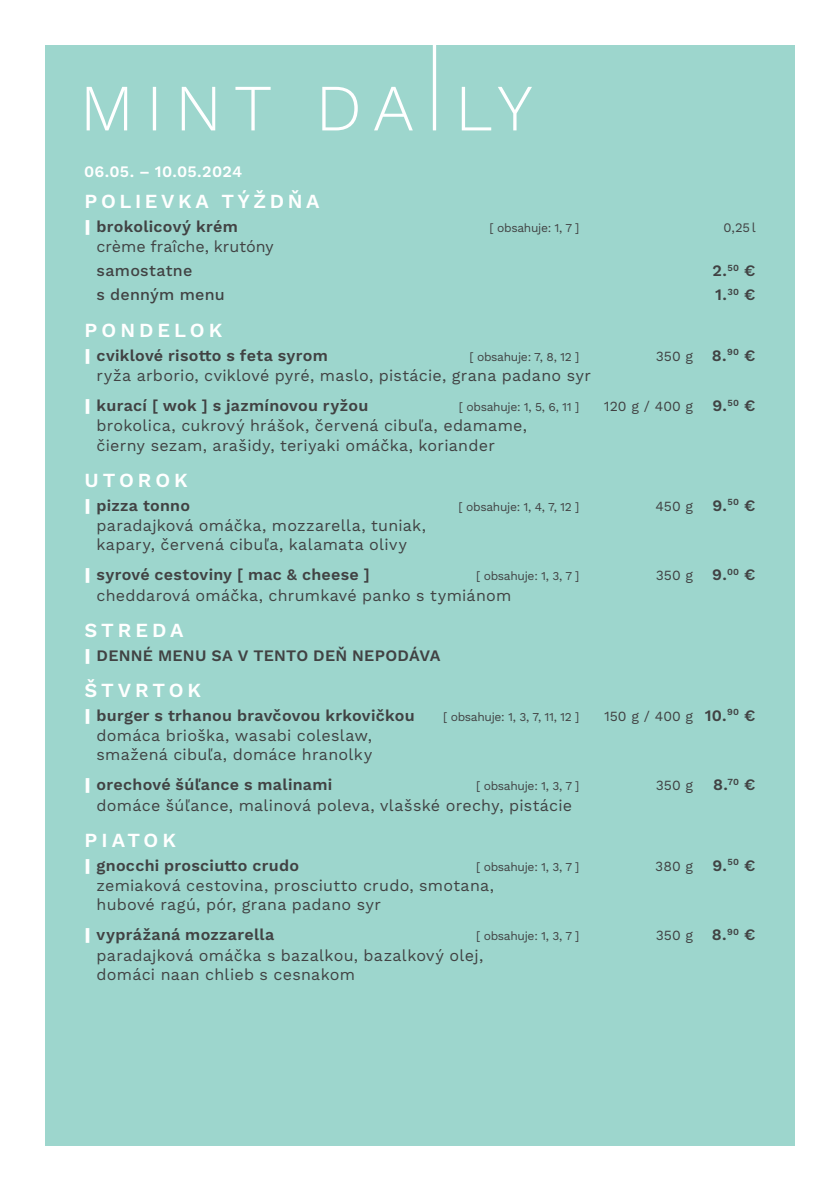
<style>
.page{position:relative;width:840px;height:1191px;background:#fff}
.page>*{position:absolute;margin:0;border:0;box-sizing:border-box;transform-origin:0 0}
.t1{font:600 20px "Work Sans";letter-spacing:.185em;color:#fff}
.t2{font:16px/19.2px "Work Sans";letter-spacing:.015em;color:#414243}
.t3{font:600 16px "Work Sans";letter-spacing:.015em;color:#414243}
.t4{font:500 16px "Work Sans";letter-spacing:.015em;color:#414243}
.t5{font:16px "Work Sans";letter-spacing:-.005em;color:#414243}
.t6{font:600 16px "Work Sans";letter-spacing:.02em;color:#fff}
.t7{font:14px "Work Sans";color:#414243}
.t8{font:13px "Work Sans";color:#414243}
.t9{font:12px "Work Sans";letter-spacing:-.025em;color:#414243}
.s1{font-weight:900;font-size:17px;color:#fff}
.s2{font-weight:600;font-size:16px}
.s3{font-weight:600}
</style>
<div class="page">
<div style="left:45px;top:45px;width:749px;height:1100px;background:#9dd6cd"></div>
<svg style="left:87px;top:45px;width:444px;height:85px"></svg>
<p class="t6" style="left:84px;top:162px;width:160px">06.05. – 10.05.2024</p>
<p class="t1" style="left:84px;top:189px;width:236px">POLIEVKA TÝŽDŇA</p>
<p class="t3" style="left:84px;top:217px;width:155px"><span class="s1">|</span> brokolicový krém</p>
<p class="t9" style="left:489px;top:221px;width:91px">[ obsahuje: 1, 7 ]</p>
<p class="t8" style="left:723px;top:220px;width:34px">0,25l</p>
<p class="t5" style="left:96px;top:237px;width:179px">crème fraîche, krutóny</p>
<p class="t4" style="left:96px;top:262px;width:97px">samostatne</p>
<p class="t3" style="left:712px;top:262px;width:44px">2.<sup>50</sup> €</p>
<p class="t4" style="left:96px;top:286px;width:129px">s denným menu</p>
<p class="t3" style="left:714px;top:286px;width:42px">1.<sup>30</sup> €</p>
<p class="t1" style="left:84px;top:318px;width:139px">PONDELOK</p>
<p class="t3" style="left:84px;top:346px;width:245px"><span class="s1">|</span> cviklové risotto s feta syrom</p>
<p class="t9" style="left:469px;top:349px;width:111px">[ obsahuje: 7, 8, 12 ]</p>
<p class="t7" style="left:655px;top:347px;width:101px">350 g <span class="s2">8.</span><sup>90</sup> <span class="s2">€</span></p>
<p class="t2" style="left:84px;top:361px;width:507px;line-height:30px;text-indent:12px">ryža arborio, cviklové pyré, maslo, pistácie, grana padano syr <span class="s1">|</span> <span class="s3">kurací [ wok ] s jazmínovou ryžou</span></p>
<p class="t9" style="left:458px;top:400px;width:122px">[ obsahuje: 1, 5, 6, 11 ]</p>
<p class="t7" style="left:603px;top:398px;width:153px">120 g / 400 g <span class="s2">9.</span><sup>50</sup> <span class="s2">€</span></p>
<p class="t2" style="left:96px;top:417px;width:432px">brokolica, cukrový hrášok, červená cibuľa, edamame, čierny sezam, arašidy, teriyaki omáčka, koriander</p>
<p class="t1" style="left:84px;top:468px;width:105px">UTOROK</p>
<p class="t3" style="left:84px;top:496px;width:107px"><span class="s1">|</span> pizza tonno</p>
<p class="t9" style="left:458px;top:499px;width:122px">[ obsahuje: 1, 4, 7, 12 ]</p>
<p class="t7" style="left:655px;top:497px;width:101px">450 g <span class="s2">9.</span><sup>50</sup> <span class="s2">€</span></p>
<p class="t2" style="left:96px;top:516px;width:331px">paradajková omáčka, mozzarella, tuniak, kapary, červená cibuľa, kalamata olivy</p>
<p class="t3" style="left:84px;top:565px;width:287px"><span class="s1">|</span> syrové cestoviny [ mac &amp; cheese ]</p>
<p class="t9" style="left:475px;top:569px;width:105px">[ obsahuje: 1, 3, 7 ]</p>
<p class="t7" style="left:655px;top:567px;width:101px">350 g <span class="s2">9.</span><sup>00</sup> <span class="s2">€</span></p>
<p class="t2" style="left:96px;top:586px;width:416px">cheddarová omáčka, chrumkavé panko s tymiánom</p>
<p class="t1" style="left:84px;top:618px;width:100px">STREDA</p>
<p class="t3" style="left:84px;top:646px;width:357px"><span class="s1">|</span> DENNÉ MENU SA V TENTO DEŇ NEPODÁVA</p>
<p class="t1" style="left:84px;top:678px;width:118px">ŠTVRTOK</p>
<p class="t3" style="left:84px;top:706px;width:331px"><span class="s1">|</span> burger s trhanou bravčovou krkovičkou</p>
<p class="t9" style="left:443px;top:709px;width:138px">[ obsahuje: 1, 3, 7, 11, 12 ]</p>
<p class="t7" style="left:603px;top:707px;width:153px">150 g / 400 g <span class="s2">10.</span><sup>90</sup> <span class="s2">€</span></p>
<p class="t2" style="left:96px;top:726px;width:277px">domáca brioška, wasabi coleslaw, smažená cibuľa, domáce hranolky</p>
<p class="t3" style="left:84px;top:775px;width:249px"><span class="s1">|</span> orechové šúľance s malinami</p>
<p class="t9" style="left:475px;top:779px;width:105px">[ obsahuje: 1, 3, 7 ]</p>
<p class="t7" style="left:655px;top:777px;width:101px">350 g <span class="s2">8.</span><sup>70</sup> <span class="s2">€</span></p>
<p class="t2" style="left:96px;top:796px;width:477px">domáce šúľance, malinová poleva, vlašské orechy, pistácie</p>
<p class="t1" style="left:84px;top:828px;width:93px">PIATOK</p>
<p class="t3" style="left:84px;top:856px;width:216px"><span class="s1">|</span> gnocchi prosciutto crudo</p>
<p class="t9" style="left:475px;top:859px;width:105px">[ obsahuje: 1, 3, 7 ]</p>
<p class="t7" style="left:655px;top:857px;width:101px">380 g <span class="s2">9.</span><sup>50</sup> <span class="s2">€</span></p>
<p class="t2" style="left:96px;top:877px;width:399px">zemiaková cestovina, prosciutto crudo, smotana, hubové ragú, pór, grana padano syr</p>
<p class="t3" style="left:84px;top:925px;width:191px"><span class="s1">|</span> vyprážaná mozzarella</p>
<p class="t9" style="left:475px;top:929px;width:105px">[ obsahuje: 1, 3, 7 ]</p>
<p class="t7" style="left:655px;top:927px;width:101px">350 g <span class="s2">8.</span><sup>90</sup> <span class="s2">€</span></p>
<p class="t2" style="left:96px;top:946px;width:388px">paradajková omáčka s bazalkou, bazalkový olej, domáci naan chlieb s cesnakom</p>
</div>
